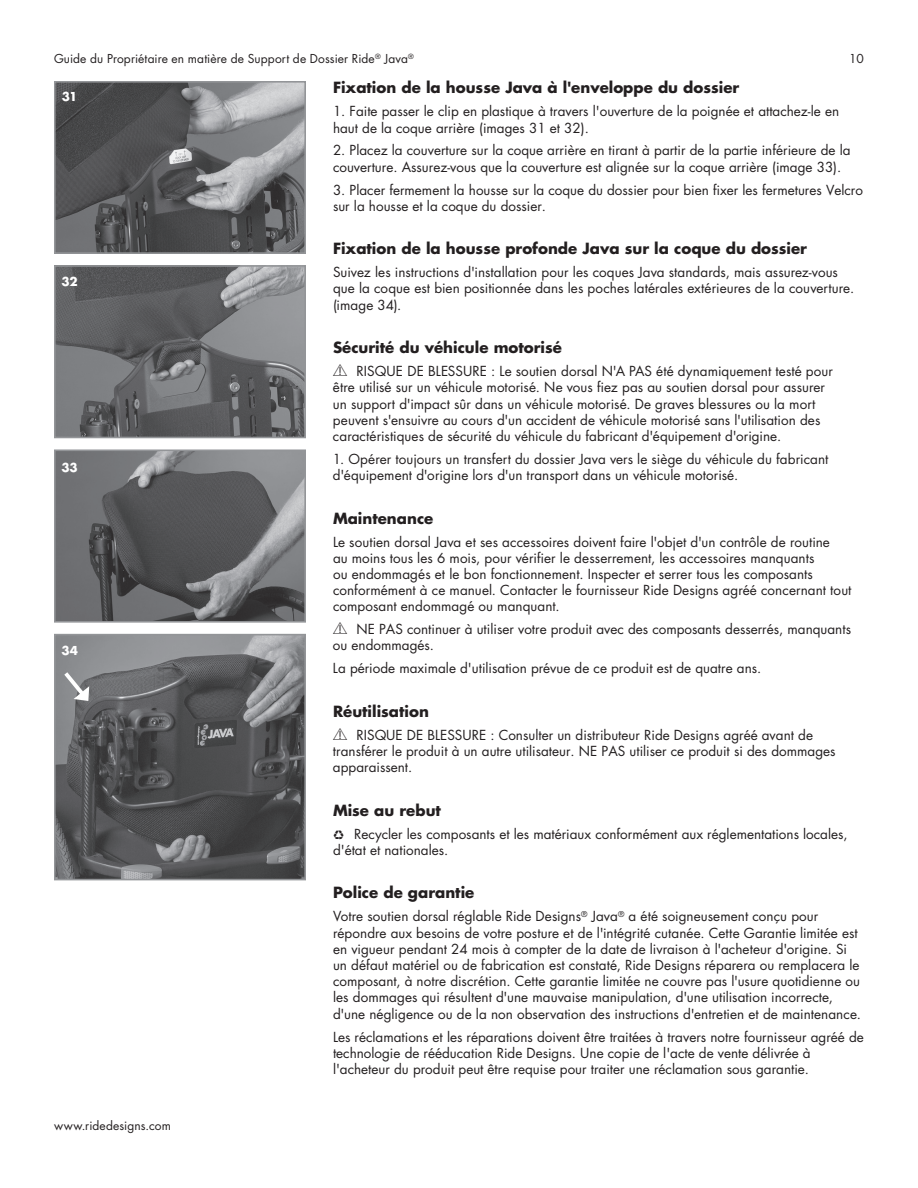
<style>
.page{position:relative;width:918px;height:1188px;background:#fff}
.page>*{position:absolute;margin:0;border:0;box-sizing:border-box;transform-origin:0 0}
.t1{font:700 15px "Futura Std";color:#231f20}
.t2{font:13.5px/16.2px "Futura";color:#231f20}
.t3{font:12px "Futura";letter-spacing:.01em;color:#231f20}
.t4{font:700 12px "Futura Std";letter-spacing:-.015em;color:#fff}
.s1{font-family:"MDD ISO 15223 1";font-size:12px}
</style>
<div class="page">
<img style="left:57px;top:268px;width:246px;height:167px">
<div style="left:54px;top:265px;width:252px;height:173px;border:2px solid #939598"></div>
<img style="left:57px;top:84px;width:246px;height:167px">
<div style="left:54px;top:81px;width:252px;height:173px;border:2px solid #939598"></div>
<img style="left:57px;top:452px;width:246px;height:168px">
<div style="left:54px;top:449px;width:252px;height:174px;border:2px solid #939598"></div>
<img style="left:57px;top:637px;width:246px;height:240px">
<div style="left:54px;top:634px;width:252px;height:246px;border:2px solid #939598"></div>
<svg style="left:60px;top:668px;width:29px;height:33px"></svg>
<p class="t3" style="left:54px;top:51px;width:361px">Guide du Propriétaire en matière de Support de Dossier Ride<sup>®</sup> Java<sup>®</sup></p>
<p class="t3" style="left:849px;top:51px;width:16px">10</p>
<p class="t4" style="left:62px;top:88px;width:17px">31</p>
<p class="t4" style="left:62px;top:274px;width:18px">32</p>
<p class="t4" style="left:61px;top:460px;width:18px">33</p>
<p class="t4" style="left:61px;top:642px;width:18px">34</p>
<p class="t3" style="left:54px;top:1117px;width:118px">www.ridedesigns.com</p>
<p class="t1" style="left:333px;top:78px;width:408px">Fixation de la housse Java à l'enveloppe du dossier</p>
<p class="t2" style="left:333px;top:103px;width:508px">1. Faite passer le clip en plastique à travers l'ouverture de la poignée et attachez-le en haut de la coque arrière (images 31 et 32).</p>
<p class="t2" style="left:333px;top:142px;width:519px">2. Placez la couverture sur la coque arrière en tirant à partir de la partie inférieure de la couverture. Assurez-vous que la couverture est alignée sur la coque arrière (image 33).</p>
<p class="t2" style="left:333px;top:181px;width:532px">3. Placer fermement la housse sur la coque du dossier pour bien fixer les fermetures Velcro sur la housse et la coque du dossier.</p>
<p class="t1" style="left:333px;top:239px;width:476px">Fixation de la housse profonde Java sur la coque du dossier</p>
<p class="t2" style="left:333px;top:264px;width:523px">Suivez les instructions d'installation pour les coques Java standards, mais assurez-vous que la coque est bien positionnée dans les poches latérales extérieures de la couverture. (image 34).</p>
<p class="t1" style="left:333px;top:338px;width:230px">Sécurité du véhicule motorisé</p>
<p class="t2" style="left:333px;top:363px;width:502px"><span class="s1">Y</span> RISQUE DE BLESSURE : Le soutien dorsal N'A PAS été dynamiquement testé pour être utilisé sur un véhicule motorisé. Ne vous fiez pas au soutien dorsal pour assurer un support d'impact sûr dans un véhicule motorisé. De graves blessures ou la mort peuvent s'ensuivre au cours d'un accident de véhicule motorisé sans l'utilisation des caractéristiques de sécurité du véhicule du fabricant d'équipement d'origine.</p>
<p class="t2" style="left:333px;top:451px;width:497px">1. Opérer toujours un transfert du dossier Java vers le siège du véhicule du fabricant d'équipement d'origine lors d'un transport dans un véhicule motorisé.</p>
<p class="t1" style="left:333px;top:508px;width:102px">Maintenance</p>
<p class="t2" style="left:333px;top:533px;width:520px">Le soutien dorsal Java et ses accessoires doivent faire l'objet d'un contrôle de routine<br>au moins tous les 6 mois, pour vérifier le desserrement, les accessoires manquants<br>ou endommagés et le bon fonctionnement. Inspecter et serrer tous les composants conformément à ce manuel. Contacter le fournisseur Ride Designs agréé concernant tout composant endommagé ou manquant.</p>
<p class="t2" style="left:333px;top:621px;width:520px"><span class="s1">Y</span> NE PAS continuer à utiliser votre produit avec des composants desserrés, manquants ou endommagés.</p>
<p class="t2" style="left:333px;top:660px;width:430px">La période maximale d'utilisation prévue de ce produit est de quatre ans.</p>
<p class="t1" style="left:333px;top:701px;width:97px">Réutilisation</p>
<p class="t2" style="left:333px;top:727px;width:504px"><span class="s1">Y</span> RISQUE DE BLESSURE : Consulter un distributeur Ride Designs agréé avant de transférer le produit à un autre utilisateur. NE PAS utiliser ce produit si des dommages apparaissent.</p>
<p class="t1" style="left:333px;top:800px;width:109px">Mise au rebut</p>
<p class="t2" style="left:333px;top:825px;width:516px">♻ Recycler les composants et les matériaux conformément aux réglementations locales, d'état et nationales.</p>
<p class="t1" style="left:333px;top:883px;width:143px">Police de garantie</p>
<p class="t2" style="left:333px;top:908px;width:530px">Votre soutien dorsal réglable Ride Designs<sup>®</sup> Java<sup>®</sup> a été soigneusement conçu pour répondre aux besoins de votre posture et de l'intégrité cutanée. Cette Garantie limitée est en vigueur pendant 24 mois à compter de la date de livraison à l'acheteur d'origine. Si un défaut matériel ou de fabrication est constaté, Ride Designs réparera ou remplacera le composant, à notre discrétion. Cette garantie limitée ne couvre pas l'usure quotidienne ou les dommages qui résultent d'une mauvaise manipulation, d'une utilisation incorrecte, d'une négligence ou de la non observation des instructions d'entretien et de maintenance.</p>
<p class="t2" style="left:333px;top:1028px;width:532px">Les réclamations et les réparations doivent être traitées à travers notre fournisseur agréé de technologie de rééducation Ride Designs. Une copie de l'acte de vente délivrée à l'acheteur du produit peut être requise pour traiter une réclamation sous garantie.</p>
</div>
